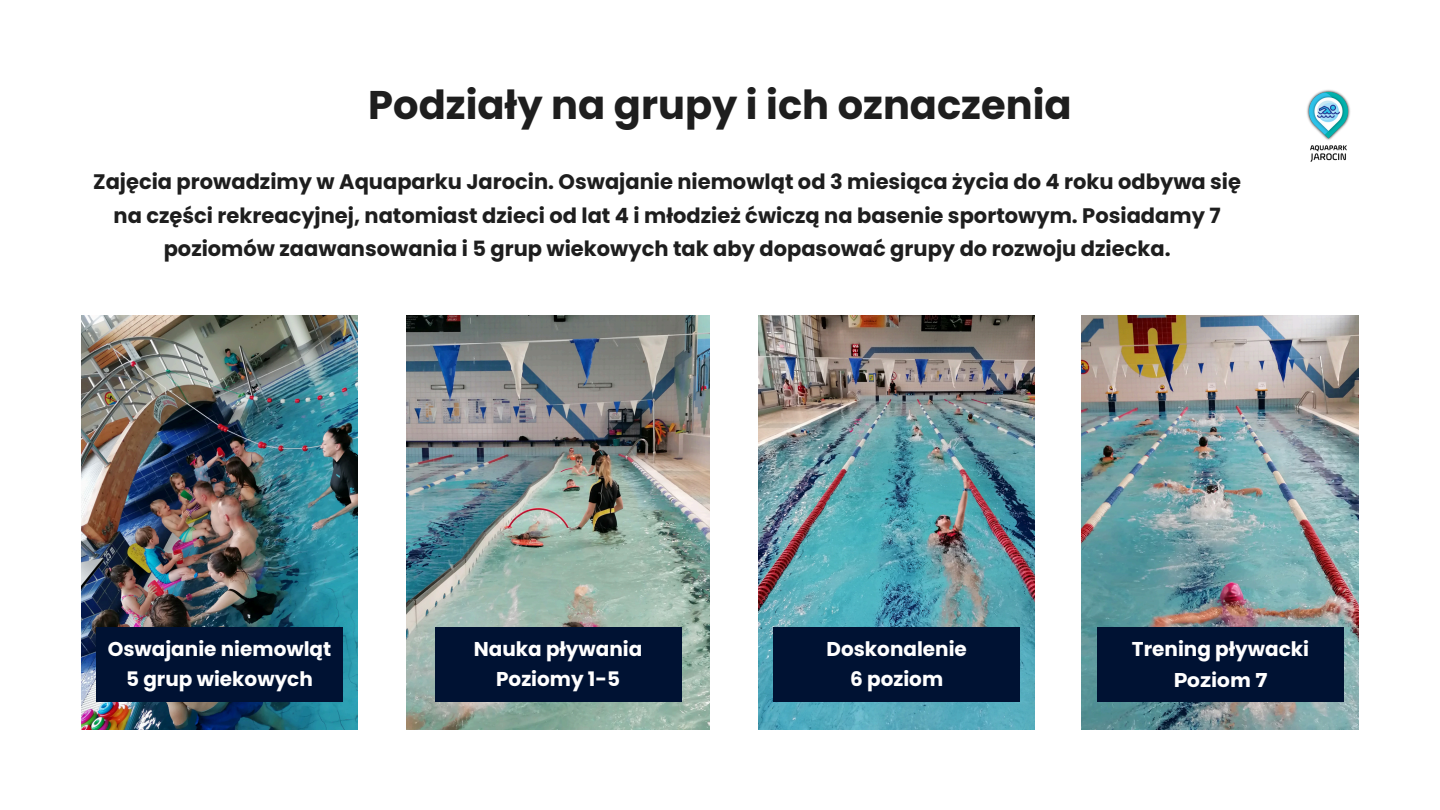
<style>
.page{position:relative;width:1440px;height:810px;background:#fff}
.page>*{position:absolute;margin:0;border:0;box-sizing:border-box;transform-origin:0 0}
.t1{font:700 40px "Poppins";color:#1e1e1e}
.t2{font:700 21px/33.8px "Poppins";color:#1e1e1e;text-align:center}
.t3{font:700 20px "Poppins";color:#fff}
.t4{font:700 20px "Montserrat";color:#fff}
</style>
<div class="page">
<img style="left:81px;top:316px;width:277px;height:413px">
<div style="left:96px;top:627px;width:247px;height:75px;background:#001233"></div>
<img style="left:407px;top:316px;width:302px;height:413px">
<div style="left:435px;top:627px;width:246px;height:75px;background:#001233"></div>
<img style="left:758px;top:316px;width:277px;height:413px">
<div style="left:774px;top:627px;width:246px;height:75px;background:#001233"></div>
<img style="left:1082px;top:316px;width:277px;height:413px">
<div style="left:1097px;top:627px;width:247px;height:75px;background:#001233"></div>
<img style="left:1307px;top:90px;width:43px;height:72px">
<h1 class="t1" style="left:368px;top:77px;width:705px">Podziały na grupy i ich oznaczenia</h1>
<p class="t2" style="left:93px;top:165px;width:1149px">Zajęcia prowadzimy w Aquaparku Jarocin. Oswajanie niemowląt od 3 miesiąca życia do 4 roku odbywa się na części rekreacyjnej, natomiast dzieci od lat 4 i młodzież ćwiczą na basenie sportowym. Posiadamy 7 poziomów zaawansowania i 5 grup wiekowych tak aby dopasować grupy do rozwoju dziecka.</p>
<p class="t3" style="left:108px;top:635px;width:225px">Oswajanie niemowląt</p>
<p class="t3" style="left:126px;top:665px;width:188px">5 grup wiekowych</p>
<p class="t3" style="left:474px;top:635px;width:170px">Nauka pływania</p>
<p class="t3" style="left:496px;top:665px;width:125px">Poziomy 1-5</p>
<p class="t3" style="left:826px;top:635px;width:142px">Doskonalenie</p>
<p class="t3" style="left:850px;top:665px;width:95px">6 poziom</p>
<p class="t3" style="left:1132px;top:635px;width:179px">Trening pływacki</p>
<p class="t4" style="left:1174px;top:667px;width:95px">Poziom 7</p>
</div>
